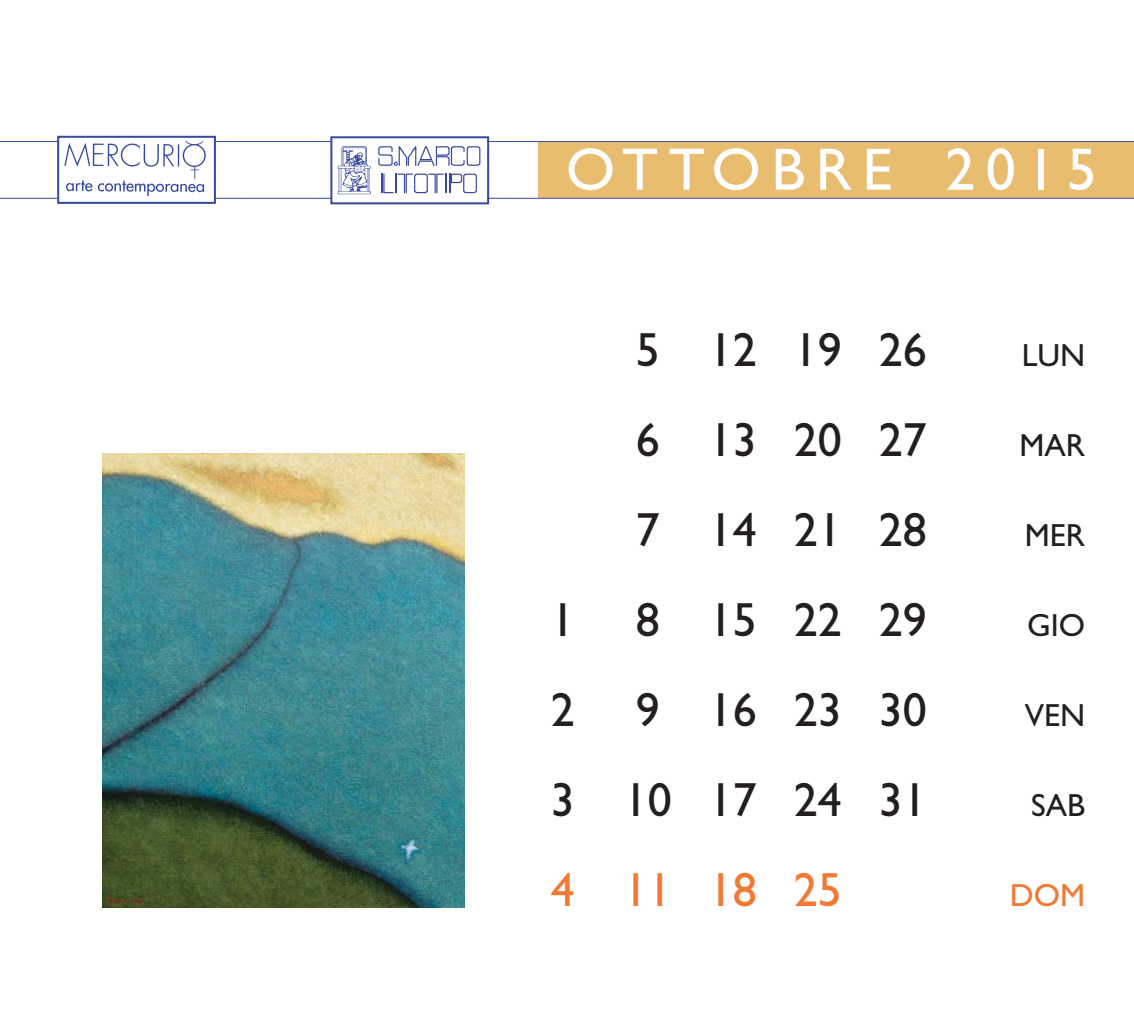
<style>
.page{position:relative;width:1134px;height:1021px;background:#fff}
.page>*{position:absolute;margin:0;border:0;box-sizing:border-box;transform-origin:0 0}
.t1{font:60px "Gill Sans";letter-spacing:.175em;color:#fff}
.t2{font:48px "Gill Sans";color:#231f20}
.t3{font:48px "Gill Sans";color:#f37832}
.t4{font:32px "Gill Sans";color:#231f20}
.t5{font:32px "Gill Sans";color:#f37832}
</style>
<div class="page">
<div style="left:539px;top:142px;width:595px;height:56px;background:#e8bd70"></div>
<hr style="left:0;top:141px;width:1134px;height:1px;background:#374a9f">
<hr style="left:0;top:198px;width:1134px;height:1px;background:#374a9f">
<img style="left:103px;top:454px;width:361px;height:453px">
<div style="left:59px;top:138px;width:155px;height:64px;background:#fff"></div>
<img style="left:64px;top:140px;width:142px;height:56px">
<div style="left:57px;top:136px;width:159px;height:68px;border:2px solid #374a9f"></div>
<div style="left:332px;top:138px;width:155px;height:64px;background:#fff"></div>
<svg style="left:382px;top:174px;width:95px;height:19px"></svg>
<svg style="left:338px;top:146px;width:33px;height:48px"></svg>
<svg style="left:378px;top:146px;width:102px;height:20px"></svg>
<div style="left:330px;top:136px;width:159px;height:68px;border:2px solid #374a9f"></div>
<p class="t1" style="left:566px;top:149px;width:532px">OTTOBRE 2015</p>
<p class="t2" style="left:636px;top:333px;width:293px">5 12 19 26</p>
<p class="t4" style="left:1022px;top:344px;width:65px">LUN</p>
<p class="t2" style="left:636px;top:423px;width:293px">6 13 20 27</p>
<p class="t4" style="left:1019px;top:434px;width:67px">MAR</p>
<p class="t2" style="left:636px;top:513px;width:293px">7 14 21 28</p>
<p class="t4" style="left:1025px;top:524px;width:62px">MER</p>
<p class="t2" style="left:551px;top:603px;width:25px">1</p>
<p class="t2" style="left:636px;top:603px;width:293px">8 15 22 29</p>
<p class="t4" style="left:1027px;top:614px;width:60px">GIO</p>
<p class="t2" style="left:551px;top:693px;width:25px">2</p>
<p class="t2" style="left:636px;top:693px;width:293px">9 16 23 30</p>
<p class="t4" style="left:1025px;top:704px;width:62px">VEN</p>
<p class="t2" style="left:551px;top:783px;width:378px">3 10 17 24 31</p>
<p class="t4" style="left:1031px;top:794px;width:56px">SAB</p>
<p class="t3" style="left:551px;top:873px;width:293px">4 11 18 25</p>
<p class="t5" style="left:1010px;top:884px;width:77px">DOM</p>
</div>
